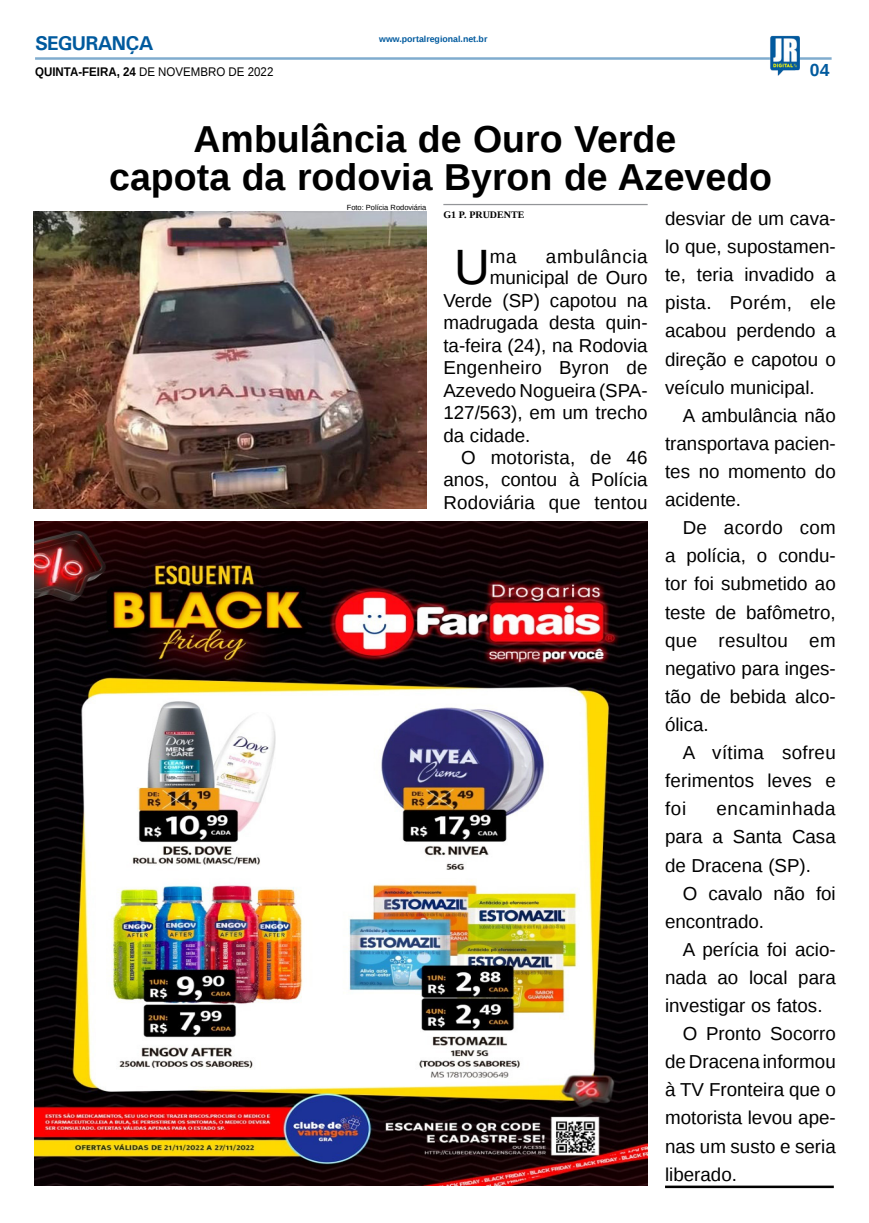
<style>
.page{position:relative;width:869px;height:1223px;background:#fff}
.page>*{position:absolute;margin:0;border:0;box-sizing:border-box;transform-origin:0 0}
.MATÉRIA{font:49.62px "Liberation Sans";color:#000}
.TÍTULO{font:700 37.5px "Liberation Sans";color:#000}
.TITULO_PG{font:700 20px "Univers";letter-spacing:-.04em;color:#005a9e}
.MATÉRIA-2{font:18.75px/28.1px "Liberation Sans";color:#000;text-align:justify}
.MATÉRIA-3{font:18.75px "Liberation Sans";letter-spacing:.035em;color:#000}
.TÍTULO-2{font:700 17.5px "Liberation Sans";color:#005a9e}
.DATA_PG{font:12.5px "Liberation Sans";color:#000;scale:.92 1}
.CRÉDITO_NOME{font:700 10px "Liberation Serif";color:#000}
.DATA_PG-2{font:700 8.75px "Liberation Sans";color:#005a9e}
.CRÉDITO_FOTO{font:7.5px "Liberation Sans";color:#000}
.s1{font-weight:700}
</style>
<div class="page">
<hr style="left:35px;top:57px;width:796px;height:3px;background:#005a9e">
<img style="left:769px;top:36px;width:30px;height:40px">
<hr style="left:664px;top:1185px;width:169px;height:3px;background:#000">
<img style="left:35px;top:521px;width:612px;height:664px">
<img style="left:34px;top:211px;width:392px;height:298px">
<hr style="left:443px;top:204px;width:204px;height:1px;background:#939598">
<p class="TITULO_PG" style="left:35px;top:31px;width:120px">SEGURANÇA</p>
<p class="DATA_PG" style="left:35px;top:65px;width:260px"><span class="s1">QUINTA-FEIRA, 24</span> DE NOVEMBRO DE 2022</p>
<p class="DATA_PG-2" style="left:379px;top:33px;width:110px">www.portalregional.net.br</p>
<p class="TÍTULO-2" style="left:809px;top:58px;width:21px">04</p>
<p class="TÍTULO" style="left:193px;top:113px;width:484px">Ambulância de Ouro Verde</p>
<p class="TÍTULO" style="left:109px;top:151px;width:664px">capota da rodovia Byron de Azevedo</p>
<p class="CRÉDITO_NOME" style="left:443px;top:208px;width:82px">G1 P. PRUDENTE</p>
<p class="MATÉRIA" style="left:454px;top:239px;width:37px">U</p>
<p class="MATÉRIA-2" style="left:489px;top:243px;width:28px">ma</p>
<p class="MATÉRIA-3" style="left:545px;top:246px;width:103px">ambulância</p>
<p class="CRÉDITO_FOTO" style="left:346px;top:203px;width:81px">Foto: Polícia Rodoviária</p>
<p class="MATÉRIA-2" style="left:664px;top:205px;width:172px">desviar de um cava&shy;lo que, supostamen&shy;te, teria invadido a pista. Porém, ele acabou perdendo a direção e capotou o veículo municipal.</p>
<p class="MATÉRIA-2" style="left:664px;top:402px;width:172px;text-indent:18px">A ambulância não transportava pacien&shy;tes no momento do acidente.</p>
<p class="MATÉRIA-2" style="left:664px;top:514px;width:172px;text-indent:18px">De acordo com a polícia, o condu&shy;tor foi submetido ao teste de bafômetro, que resultou em negativo para inges&shy;tão de bebida alco&shy;ólica.</p>
<p class="MATÉRIA-2" style="left:664px;top:739px;width:172px;text-indent:18px">A vítima sofreu ferimentos leves e foi</p>
<p class="MATÉRIA-2" style="left:489px;top:264px;width:159px">municipal de Ouro</p>
<p class="MATÉRIA-2" style="left:443px;top:287px;width:206px">Verde (SP) capotou na</p>
<p class="MATÉRIA-2" style="left:443px;top:309px;width:206px">madrugada desta quin-</p>
<p class="MATÉRIA-2" style="left:443px;top:332px;width:206px">ta-feira (24), na Rodovia</p>
<p class="MATÉRIA-2" style="left:443px;top:354px;width:205px">Engenheiro Byron de</p>
<p class="MATÉRIA-2" style="left:443px;top:377px;width:206px">Azevedo Nogueira (SPA-</p>
<p class="MATÉRIA-2" style="left:443px;top:399px;width:206px">127/563), em um trecho</p>
<p class="MATÉRIA-2" style="left:443px;top:422px;width:89px">da cidade.</p>
<p class="MATÉRIA-2" style="left:443px;top:447px;width:206px;line-height:22.5px;text-indent:18px">O motorista, de 46 anos, contou à Polícia Rodoviária que tentou</p>
<p class="MATÉRIA-2" style="left:664px;top:795px;width:172px;text-indent:51px">encaminhada para a Santa Casa de Dracena (SP).</p>
<p class="MATÉRIA-2" style="left:664px;top:879px;width:172px;text-indent:18px">O cavalo não foi encontrado.</p>
<p class="MATÉRIA-2" style="left:664px;top:936px;width:172px;text-indent:18px">A perícia foi acio&shy;nada ao local para investigar os fatos.</p>
<p class="MATÉRIA-2" style="left:664px;top:1020px;width:172px;text-indent:18px">O Pronto Socorro de Dracena informou à TV Fronteira que o motorista levou ape&shy;nas um susto e seria liberado.</p>
</div>
